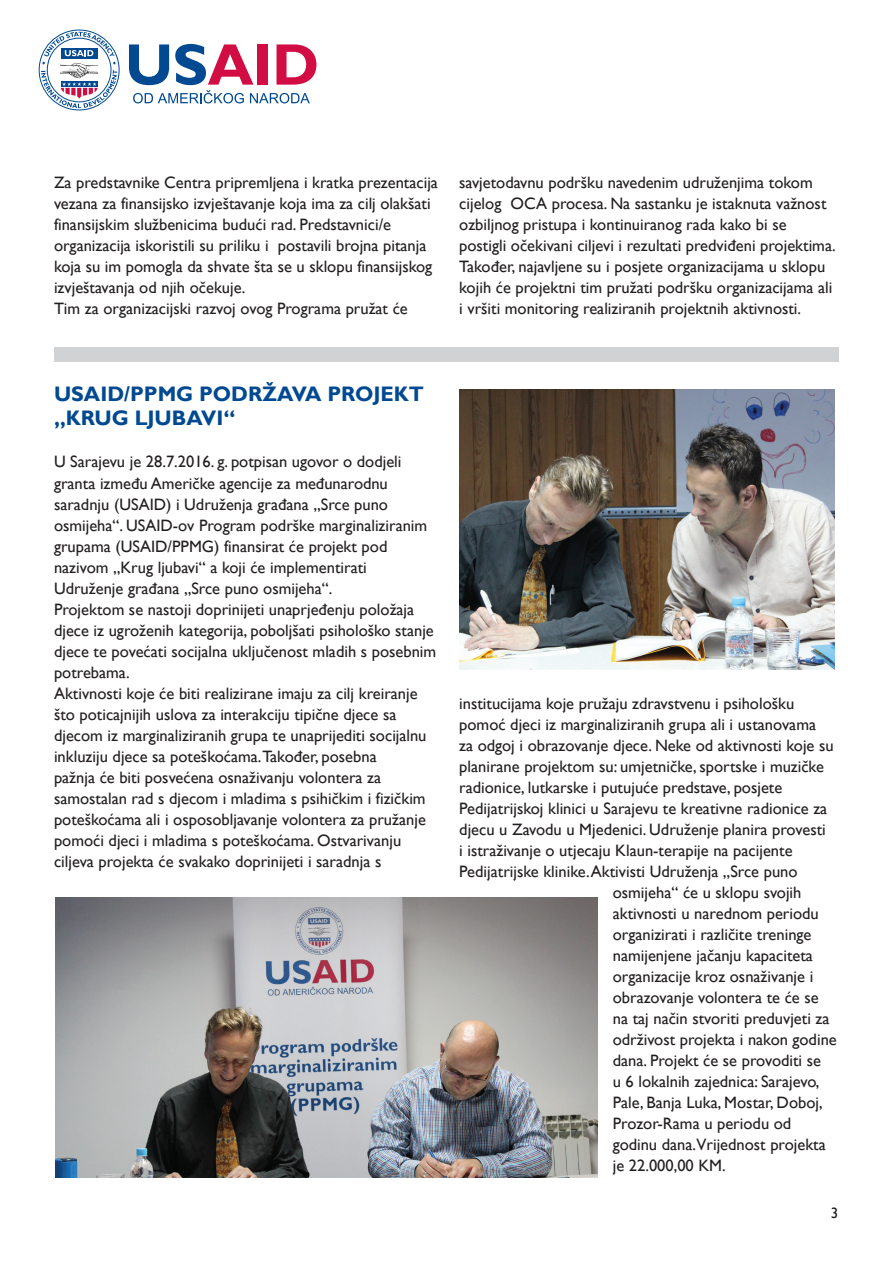
<style>
.page{position:relative;width:893px;height:1263px;background:#fff}
.page>*{position:absolute;margin:0;border:0;box-sizing:border-box;transform-origin:0 0}
.t1{font:700 21px/24px "Gill Sans";color:#014990}
.t2{font:16.5px/21px "Gill Sans";color:#231f20}
.t3{font:15px "Gill Sans";color:#231f20}
</style>
<div class="page">
<div style="left:39px;top:30px;width:80px;height:80px;border:1px solid #014990;border-radius:50%"></div>
<svg style="left:41px;top:32px;width:76px;height:76px"></svg>
<svg style="left:129px;top:44px;width:187px;height:59px"></svg>
<img style="left:459px;top:389px;width:376px;height:280px">
<img style="left:55px;top:898px;width:543px;height:280px">
<div style="left:54px;top:347px;width:785px;height:14px;background:#d1d2d4"></div>
<p class="t2" style="left:54px;top:172px;width:385px">Za predstavnike Centra pripremljena i kratka prezentacija vezana za finansijsko izvještavanje koja ima za cilj olakšati finansijskim službenicima budući rad. Predstavnici/e organizacija iskoristili su priliku i postavili brojna pitanja koja su im pomogla da shvate šta se u sklopu finansijskog izvještavanja od njih očekuje.<br>Tim za organizacijski razvoj ovog Programa pružat će</p>
<p class="t2" style="left:459px;top:172px;width:378px">savjetodavnu podršku navedenim udruženjima tokom cijelog OCA procesa. Na sastanku je istaknuta važnost ozbiljnog pristupa i kontinuiranog rada kako bi se postigli očekivani ciljevi i rezultati predviđeni projektima.<br>Također, najavljene su i posjete organizacijama u sklopu kojih će projektni tim pružati podršku organizacijama ali i vršiti monitoring realiziranih projektnih aktivnosti.</p>
<p class="t1" style="left:54px;top:383px;width:371px">USAID/PPMG PODRŽAVA PROJEKT „KRUG LJUBAVI“</p>
<p class="t2" style="left:54px;top:452px;width:384px">U Sarajevu je 28.7.2016. g. potpisan ugovor o dodjeli granta između Američke agencije za međunarodnu saradnju (USAID) i Udruženja građana „Srce puno osmijeha“. USAID-ov Program podrške marginaliziranim grupama (USAID/PPMG) finansirat će projekt pod nazivom „Krug ljubavi“ a koji će implementirati Udruženje građana „Srce puno osmijeha“.<br>Projektom se nastoji doprinijeti unaprjeđenju položaja djece iz ugroženih kategorija, poboljšati psihološko stanje djece te povećati socijalna uključenost mladih s posebnim potrebama.<br>Aktivnosti koje će biti realizirane imaju za cilj kreiranje što poticajnijih uslova za interakciju tipične djece sa djecom iz marginaliziranih grupa te unaprijediti socijalnu inkluziju djece sa poteškoćama.Također, posebna<br>pažnja će biti posvećena osnaživanju volontera za samostalan rad s djecom i mladima s psihičkim i fizičkim poteškoćama ali i osposobljavanje volontera za pružanje pomoći djeci i mladima s poteškoćama. Ostvarivanju ciljeva projekta će svakako doprinijeti i saradnja s</p>
<p class="t2" style="left:459px;top:693px;width:337px">institucijama koje pružaju zdravstvenu i psihološku</p>
<p class="t2" style="left:459px;top:714px;width:358px">pomoć djeci iz marginaliziranih grupa ali i ustanovama</p>
<p class="t2" style="left:459px;top:735px;width:376px">za odgoj i obrazovanje djece. Neke od aktivnosti koje su</p>
<p class="t2" style="left:459px;top:756px;width:366px">planirane projektom su: umjetničke, sportske i muzičke</p>
<p class="t2" style="left:459px;top:777px;width:325px">radionice, lutkarske i putujuće predstave, posjete</p>
<p class="t2" style="left:459px;top:798px;width:370px">Pedijatrijskoj klinici u Sarajevu te kreativne radionice za</p>
<p class="t2" style="left:459px;top:819px;width:368px">djecu u Zavodu u Mjedenici. Udruženje planira provesti</p>
<p class="t2" style="left:459px;top:840px;width:335px">i istraživanje o utjecaju Klaun-terapije na pacijente</p>
<p class="t2" style="left:459px;top:861px;width:340px">Pedijatrijske klinike. Aktivisti Udruženja „Srce puno</p>
<p class="t2" style="left:613px;top:882px;width:190px">osmijeha“ će u sklopu svojih</p>
<p class="t2" style="left:613px;top:903px;width:208px">aktivnosti u narednom periodu</p>
<p class="t2" style="left:613px;top:924px;width:200px">organizirati i različite treninge</p>
<p class="t2" style="left:613px;top:945px;width:202px">namijenjene jačanju kapaciteta</p>
<p class="t2" style="left:613px;top:966px;width:202px">organizacije kroz osnaživanje i</p>
<p class="t2" style="left:613px;top:987px;width:207px">obrazovanje volontera te će se</p>
<p class="t2" style="left:613px;top:1008px;width:218px">na taj način stvoriti preduvjeti za</p>
<p class="t2" style="left:613px;top:1029px;width:226px">održivost projekta i nakon godine</p>
<p class="t2" style="left:613px;top:1050px;width:210px">dana. Projekt će se provoditi se</p>
<p class="t2" style="left:613px;top:1071px;width:208px">u 6 lokalnih zajednica: Sarajevo,</p>
<p class="t2" style="left:613px;top:1092px;width:211px">Pale, Banja Luka, Mostar, Doboj,</p>
<p class="t2" style="left:613px;top:1113px;width:180px">Prozor-Rama u periodu od</p>
<p class="t2" style="left:613px;top:1134px;width:215px">godinu dana.Vrijednost projekta</p>
<p class="t2" style="left:613px;top:1155px;width:114px">je 22.000,00 KM.</p>
<p class="t3" style="left:831px;top:1204px;width:9px">3</p>
</div>
